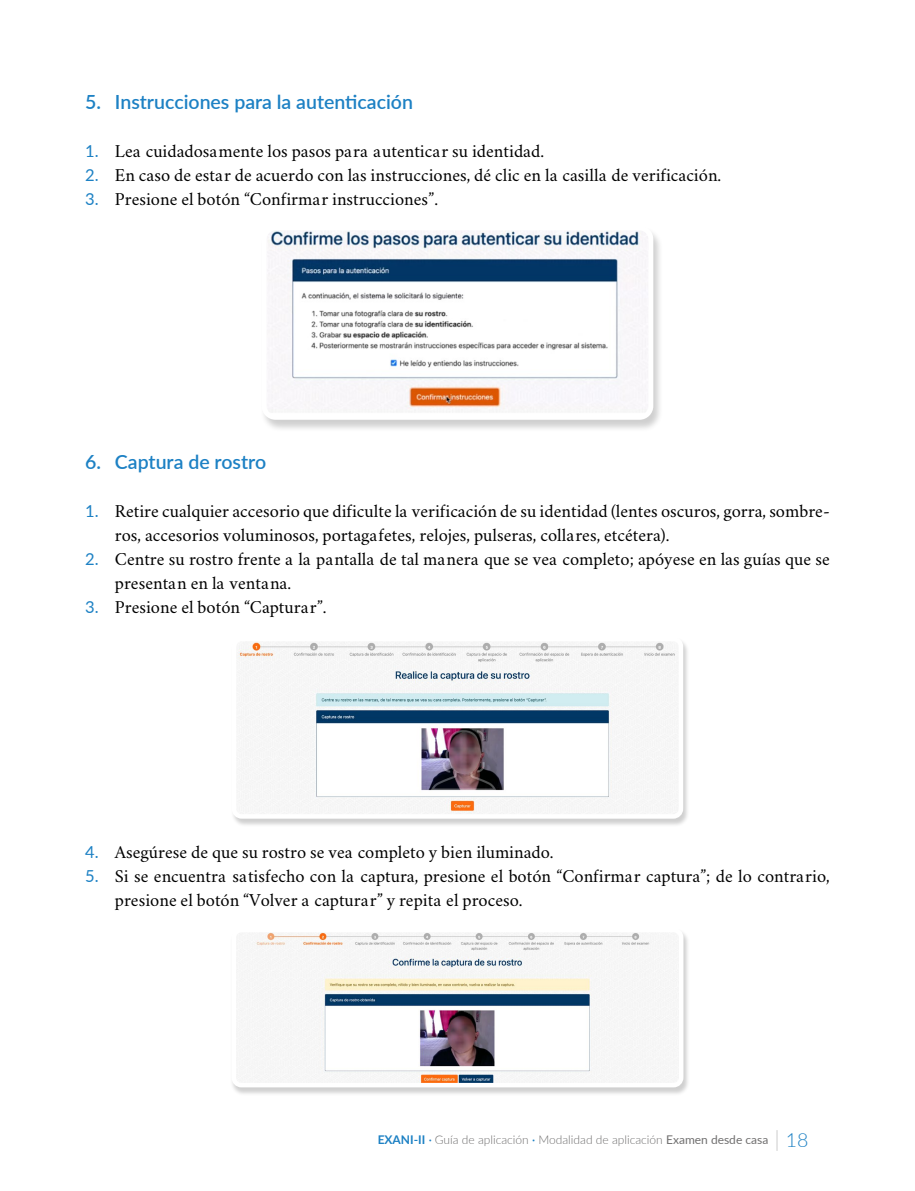
<style>
.page{position:relative;width:915px;height:1191px;background:#fff}
.page>*{position:absolute;margin:0;border:0;box-sizing:border-box;transform-origin:0 0}
.t1{font:600 19.5px "Lato";color:#1d81c4}
.t2{font:18px/24px "Crimson";color:#000}
.t3{font:300 12px "Lato";color:#706f6f}
.s1{font-family:"Lato";font-size:16.5px;color:#1d81c4}
.s2{font-weight:700;color:#1d81c4}
.s3{font-weight:400;color:#1d81c4}
.s4{font-weight:400}
.s5{font-size:22.5px;color:#c6c6c6}
.s6{font-size:19.5px;color:#1d81c4}
</style>
<div class="page">
<div style="left:259px;top:226px;width:404px;height:206px;background:#000;opacity:.19"></div>
<img style="left:267px;top:231px;width:380px;height:183px">
<div style="left:261px;top:225px;width:392px;height:195px;border:5px solid #fff;border-radius:11px"></div>
<div style="left:231px;top:637px;width:459px;height:190px;background:#000;opacity:.19"></div>
<img style="left:237px;top:642px;width:441px;height:171px">
<div style="left:232px;top:637px;width:451px;height:181px;border:4px solid #fff;border-radius:8px"></div>
<div style="left:230px;top:928px;width:459px;height:168px;background:#000;opacity:.19"></div>
<img style="left:236px;top:932px;width:442px;height:150px">
<div style="left:231px;top:927px;width:452px;height:160px;border:4px solid #fff;border-radius:8px"></div>
<p class="t1" style="left:85px;top:88px;width:329px">5. Instrucciones para la autenticación</p>
<p class="t2" style="left:85px;top:138px;width:460px"><span class="s1">1.</span> Lea cuidadosamente los pasos para autenticar su identidad.</p>
<p class="t2" style="left:85px;top:162px;width:637px"><span class="s1">2.</span> En caso de estar de acuerdo con las instrucciones, dé clic en la casilla de verificación.</p>
<p class="t2" style="left:85px;top:186px;width:354px"><span class="s1">3.</span> Presione el botón “Confirmar instrucciones”.</p>
<p class="t1" style="left:85px;top:448px;width:182px">6. Captura de rostro</p>
<p class="t2" style="left:115px;top:498px;width:716px;text-indent:-30px"><span class="s1">1.</span> Retire cualquier accesorio que dificulte la verificación de su identidad (lentes oscuros, gorra, sombre&shy;ros, accesorios voluminosos, portagafetes, relojes, pulseras, collares, etcétera).</p>
<p class="t2" style="left:115px;top:546px;width:716px;text-indent:-30px"><span class="s1">2.</span> Centre su rostro frente a la pantalla de tal manera que se vea completo; apóyese en las guías que se presentan en la ventana.</p>
<p class="t2" style="left:85px;top:594px;width:243px"><span class="s1">3.</span> Presione el botón “Capturar”.</p>
<p class="t2" style="left:85px;top:839px;width:470px"><span class="s1">4.</span> Asegúrese de que su rostro se vea completo y bien iluminado.</p>
<p class="t2" style="left:115px;top:863px;width:716px;text-indent:-30px"><span class="s1">5.</span> Si se encuentra satisfecho con la captura, presione el botón “Confirmar captura”; de lo contrario, presione el botón “Volver a capturar” y repita el proceso.</p>
<p class="t3" style="left:377px;top:1131px;width:432px"><span class="s2">EXANI-II</span> <span class="s3">·</span> Guía de aplicación <span class="s3">·</span> Modalidad de aplicación <span class="s4">Examen desde casa</span> <span class="s5">|</span> <span class="s6">18</span></p>
</div>
